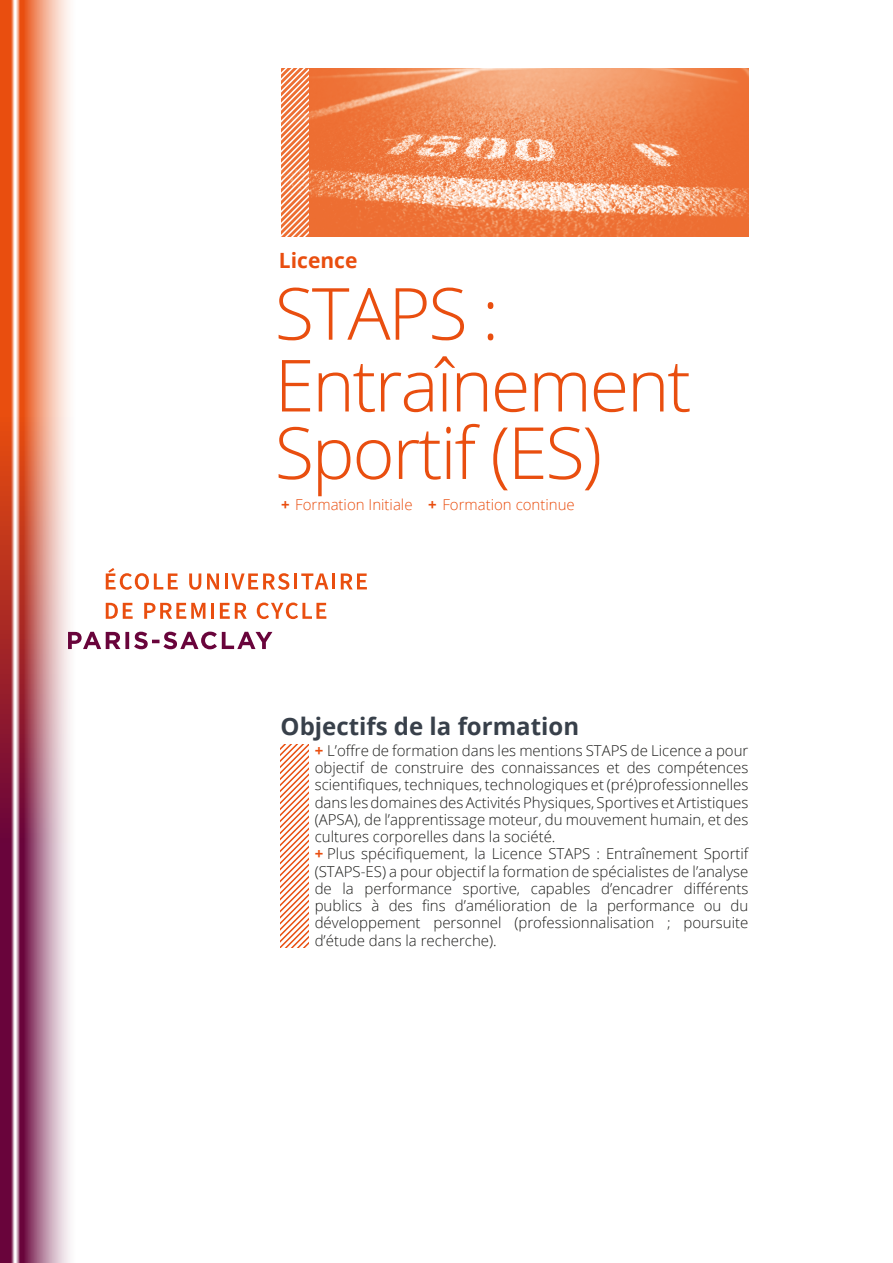
<style>
.page{position:relative;width:893px;height:1263px;background:#fff}
.page>*{position:absolute;margin:0;border:0;box-sizing:border-box;transform-origin:0 0}
.t1{font:300 72px/69.6px "Open Sans";letter-spacing:-.03em;color:#e94e0f}
.t2{font:700 24px "Open Sans";color:#38404a}
.t3{font:700 21px "Open Sans";color:#e94e0f}
.t4{font:300 15px/17.2px "Open Sans";color:#1e1e1c}
.t5{font:300 15px "Open Sans";color:#e94e0f}
.s1{font-weight:700}
.s2{font-weight:700;color:#e94e0f}
</style>
<div class="page">
<svg style="left:0;top:0;width:76px;height:1263px;background:#d2908e"></svg>
<svg style="left:68px;top:632px;width:204px;height:17px"></svg>
<svg style="left:106px;top:568px;width:72px;height:22px"></svg>
<svg style="left:189px;top:573px;width:12px;height:17px"></svg>
<svg style="left:207px;top:573px;width:12px;height:16px"></svg>
<hr style="left:225px;top:573px;width:3px;height:16px;background:#e94e0f">
<svg style="left:231px;top:573px;width:58px;height:17px"></svg>
<hr style="left:294px;top:573px;width:3px;height:16px;background:#e94e0f">
<svg style="left:301px;top:573px;width:27px;height:16px"></svg>
<hr style="left:332px;top:573px;width:3px;height:16px;background:#e94e0f">
<svg style="left:341px;top:573px;width:26px;height:16px"></svg>
<svg style="left:106px;top:603px;width:27px;height:16px"></svg>
<svg style="left:144px;top:603px;width:61px;height:16px"></svg>
<hr style="left:211px;top:603px;width:3px;height:16px;background:#e94e0f">
<svg style="left:220px;top:603px;width:27px;height:16px"></svg>
<svg style="left:257px;top:602px;width:69px;height:17px"></svg>
<img style="left:308px;top:68px;width:440px;height:168px">
<svg style="left:281px;top:68px;width:27px;height:168px"></svg>
<svg style="left:281px;top:744px;width:27px;height:203px"></svg>
<h3 class="t3" style="left:279px;top:245px;width:80px">Licence</h3>
<h1 class="t1" style="left:275px;top:277px;width:418px">STAPS :<br>Entraînement<br>Sportif (ES)</h1>
<p class="t5" style="left:281px;top:494px;width:295px"><span class="s1">+</span> Formation Initiale <span class="s1">+</span> Formation continue</p>
<h2 class="t2" style="left:281px;top:709px;width:300px">Objectifs de la formation</h2>
<p class="t4" style="left:315px;top:741px;width:435px"><span class="s2">+</span> L’offre de formation dans les mentions STAPS de Licence a pour objectif de construire des connaissances et des compétences scientifiques, techniques, technologiques et (pré)professionnelles dans les domaines des Activités Physiques, Sportives et Artistiques (APSA), de l’apprentissage moteur, du mouvement humain, et des cultures corporelles dans la société.<br><span class="s2">+</span> Plus spécifiquement, la Licence STAPS : Entraînement Sportif (STAPS-ES) a pour objectif la formation de spécialistes de l’analyse de la performance sportive, capables d’encadrer différents publics à des fins d’amélioration de la performance ou du développement personnel (professionnalisation ; poursuite d’étude dans la recherche).</p>
</div>
